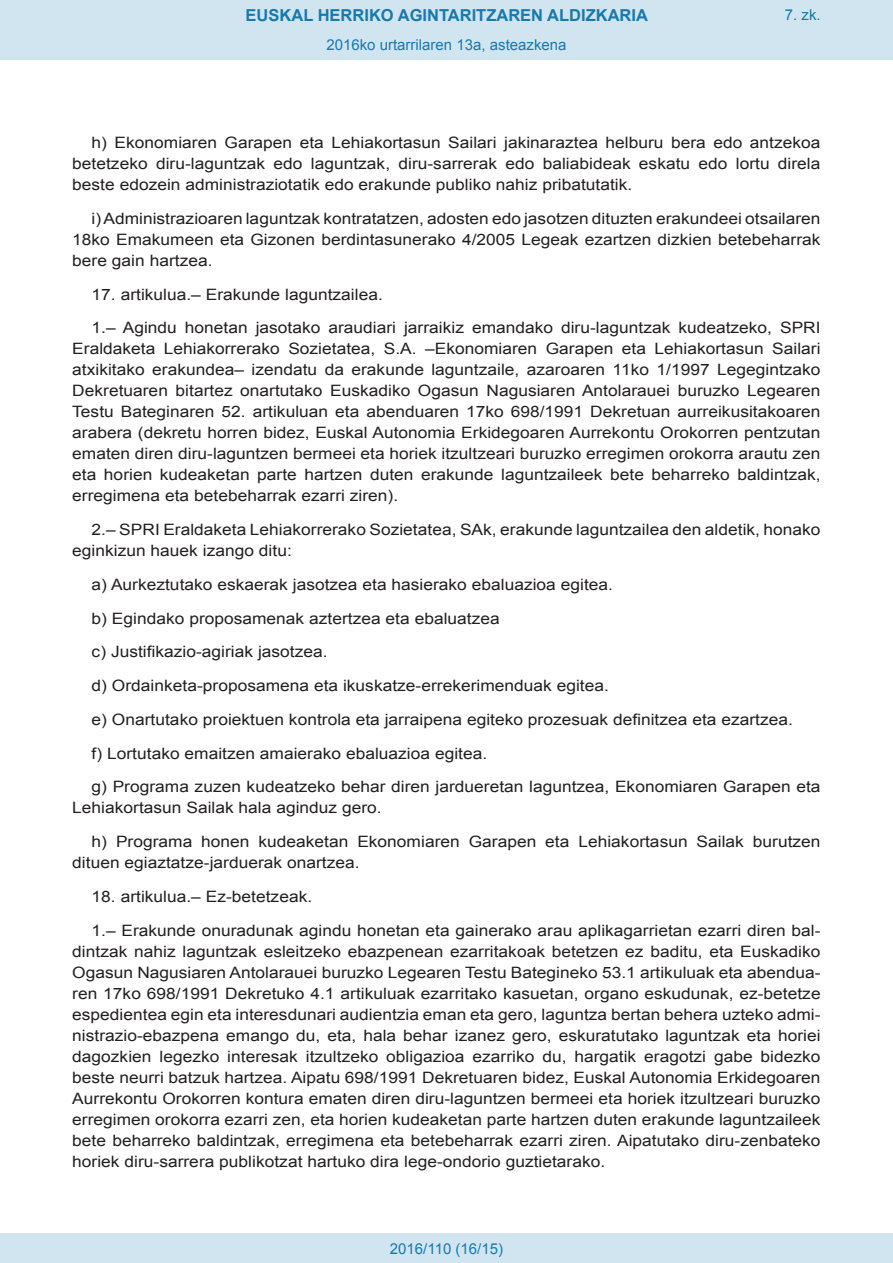
<style>
.page{position:relative;width:893px;height:1263px;background:#fff}
.page>*{position:absolute;margin:0;border:0;box-sizing:border-box;transform-origin:0 0}
.t1{font:700 16.5px "Arial";color:#1879ad}
.BOPVDetalle{font:15.6px/21px "Arial";color:#231f20;text-align:justify;scale:1.11 1}
.Paginacion_Centro{font:15px "Arial";color:#1879ad}
</style>
<div class="page">
<div style="left:0;top:0;width:893px;height:60px;background:#d0e5f0"></div>
<div style="left:0;top:1233px;width:893px;height:30px;background:#d0e5f0"></div>
<p class="t1" style="left:246px;top:4px;width:404px">EUSKAL HERRIKO AGINTARITZAREN ALDIZKARIA</p>
<p class="Paginacion_Centro" style="left:326px;top:35px;width:242px">2016ko urtarrilaren 13a, asteazkena</p>
<p class="Paginacion_Centro" style="left:785px;top:5px;width:37px">7. zk.</p>
<p class="BOPVDetalle" style="left:72px;top:132px;width:676px;text-indent:19px">h) Ekonomiaren Garapen eta Lehiakortasun Sailari jakinaraztea helburu bera edo antzekoa betetzeko diru-laguntzak edo laguntzak, diru-sarrerak edo baliabideak eskatu edo lortu direla beste edozein administraziotatik edo erakunde publiko nahiz pribatutatik.</p>
<p class="BOPVDetalle" style="left:72px;top:208px;width:676px;text-indent:19px">i) Administrazioaren laguntzak kontratatzen, adosten edo jasotzen dituzten erakundeei otsailaren 18ko Emakumeen eta Gizonen berdintasunerako 4/2005 Legeak ezartzen dizkien betebeharrak bere gain hartzea.</p>
<p class="BOPVDetalle" style="left:92px;top:284px;width:264px">17. artikulua.– Erakunde laguntzailea.</p>
<p class="BOPVDetalle" style="left:72px;top:318px;width:676px;text-indent:19px">1.– Agindu honetan jasotako araudiari jarraikiz emandako diru-laguntzak kudeatzeko, SPRI Eraldaketa Lehiakorrerako Sozietatea, S.A. –Ekonomiaren Garapen eta Lehiakortasun Sailari atxikitako erakundea– izendatu da erakunde laguntzaile, azaroaren 11ko 1/1997 Legegintzako Dekretuaren bitartez onartutako Euskadiko Ogasun Nagusiaren Antolarauei buruzko Legearen Testu Bateginaren 52. artikuluan eta abenduaren 17ko 698/1991 Dekretuan aurreikusitakoaren arabera (dekretu horren bidez, Euskal Autonomia Erkidegoaren Aurrekontu Orokorren pentzutan ematen diren diru-laguntzen bermeei eta horiek itzultzeari buruzko erregimen orokorra arautu zen eta horien kudeaketan parte hartzen duten erakunde laguntzaileek bete beharreko baldintzak, erregimena eta betebeharrak ezarri ziren).</p>
<p class="BOPVDetalle" style="left:72px;top:519px;width:676px;text-indent:19px">2.– SPRI Eraldaketa Lehiakorrerako Sozietatea, SAk, erakunde laguntzailea den aldetik, honako eginkizun hauek izango ditu:</p>
<p class="BOPVDetalle" style="left:92px;top:574px;width:471px">a) Aurkeztutako eskaerak jasotzea eta hasierako ebaluazioa egitea.</p>
<p class="BOPVDetalle" style="left:92px;top:608px;width:369px">b) Egindako proposamenak aztertzea eta ebaluatzea</p>
<p class="BOPVDetalle" style="left:92px;top:642px;width:214px">c) Justifikazio-agiriak jasotzea.</p>
<p class="BOPVDetalle" style="left:92px;top:675px;width:468px">d) Ordainketa-proposamena eta ikuskatze-errekerimenduak egitea.</p>
<p class="BOPVDetalle" style="left:92px;top:709px;width:633px">e) Onartutako proiektuen kontrola eta jarraipena egiteko prozesuak definitzea eta ezartzea.</p>
<p class="BOPVDetalle" style="left:92px;top:743px;width:358px">f) Lortutako emaitzen amaierako ebaluazioa egitea.</p>
<p class="BOPVDetalle" style="left:72px;top:777px;width:676px;text-indent:19px">g) Programa zuzen kudeatzeko behar diren jardueretan laguntzea, Ekonomiaren Garapen eta<br>Lehiakortasun Sailak hala aginduz gero.</p>
<p class="BOPVDetalle" style="left:72px;top:831px;width:676px;text-indent:19px">h) Programa honen kudeaketan Ekonomiaren Garapen eta Lehiakortasun Sailak burutzen dituen egiaztatze-jarduerak onartzea.</p>
<p class="BOPVDetalle" style="left:92px;top:886px;width:200px">18. artikulua.– Ez-betetzeak.</p>
<p class="BOPVDetalle" style="left:72px;top:920px;width:676px;text-indent:19px">1.– Erakunde onuradunak agindu honetan eta gainerako arau aplikagarrietan ezarri diren bal&shy;dintzak nahiz laguntzak esleitzeko ebazpenean ezarritakoak betetzen ez baditu, eta Euskadiko Ogasun Nagusiaren Antolarauei buruzko Legearen Testu Bategineko 53.1 artikuluak eta abendua&shy;ren 17ko 698/1991 Dekretuko 4.1 artikuluak ezarritako kasuetan, organo eskudunak, ez-betetze espedientea egin eta interesdunari audientzia eman eta gero, laguntza bertan behera uzteko admi&shy;nistrazio-ebazpena emango du, eta, hala behar izanez gero, eskuratutako laguntzak eta horiei dagozkien legezko interesak itzultzeko obligazioa ezarriko du, hargatik eragotzi gabe bidezko beste neurri batzuk hartzea. Aipatu 698/1991 Dekretuaren bidez, Euskal Autonomia Erkidegoaren Aurrekontu Orokorren kontura ematen diren diru-laguntzen bermeei eta horiek itzultzeari buruzko erregimen orokorra ezarri zen, eta horien kudeaketan parte hartzen duten erakunde laguntzaileek bete beharreko baldintzak, erregimena eta betebeharrak ezarri ziren. Aipatutako diru-zenbateko horiek diru-sarrera publikotzat hartuko dira lege-ondorio guztietarako.</p>
<p class="Paginacion_Centro" style="left:390px;top:1238px;width:115px">2016/110 (16/15)</p>
</div>
